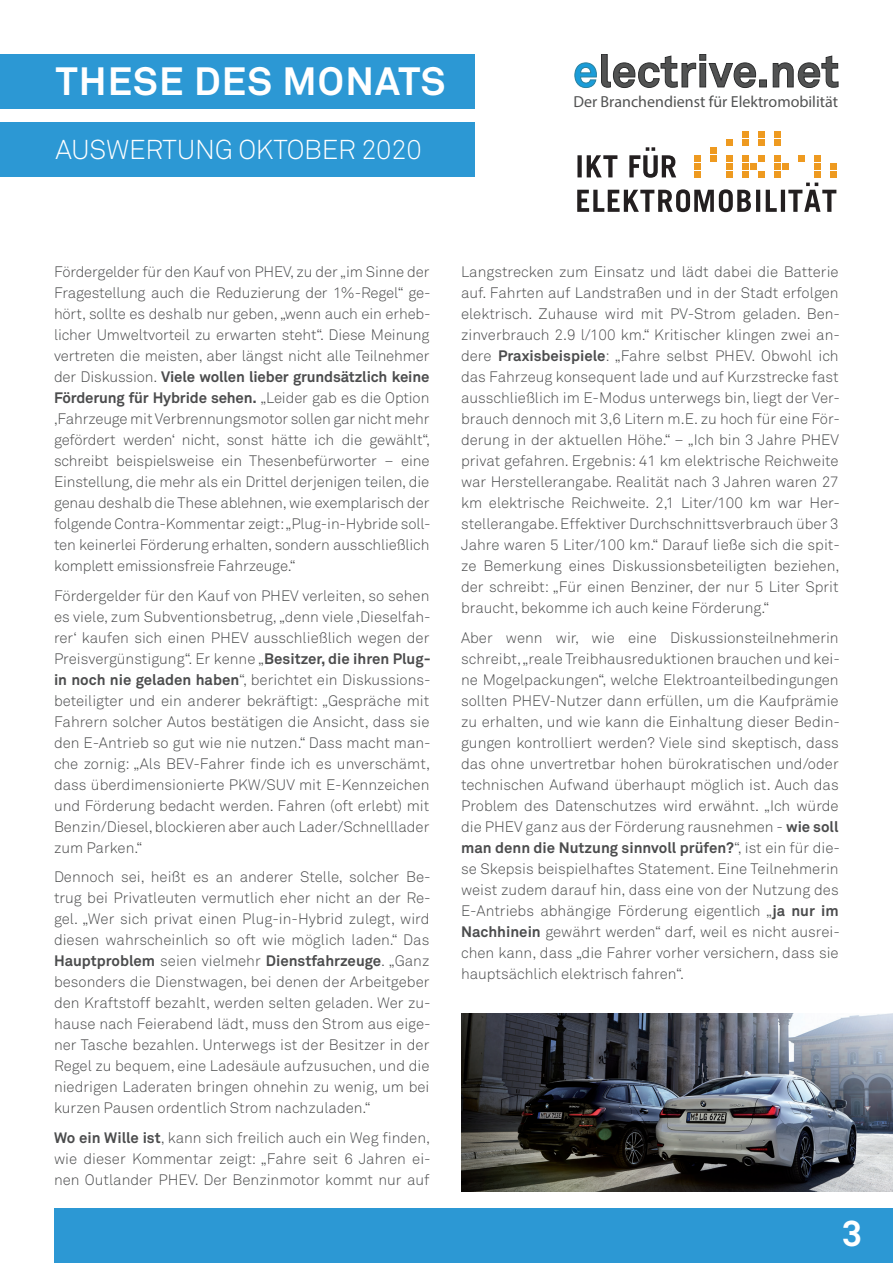
<style>
.page{position:relative;width:893px;height:1263px;background:#fff}
.page>*{position:absolute;margin:0;border:0;box-sizing:border-box;transform-origin:0 0}
.t1{font:700 39px "Akkurat";letter-spacing:.03em;color:#fff}
.t2{font:700 36px "Akkurat";color:#fff}
.t3{font:300 27px "Akkurat";letter-spacing:-.01em;color:#fff}
.t4{font:16.05px "Myriad Pro";color:#525353}
.t5{font:300 15px/21px "Akkurat";color:#4b4c4d;text-align:justify}
.s1{font-weight:700}
</style>
<div class="page">
<div style="left:54px;top:1209px;width:839px;height:54px;background:#2c98d4"></div>
<div style="left:0;top:54px;width:475px;height:54px;background:#2c98d4"></div>
<div style="left:0;top:123px;width:475px;height:54px;background:#2c98d4"></div>
<svg style="left:574px;top:54px;width:264px;height:34px"></svg>
<div style="left:742px;top:139px;width:7px;height:7px;background:#ee9a20"></div>
<div style="left:758px;top:139px;width:7px;height:7px;background:#ee9a20"></div>
<div style="left:758px;top:131px;width:7px;height:7px;background:#ee9a20"></div>
<div style="left:774px;top:139px;width:7px;height:7px;background:#ee9a20"></div>
<div style="left:774px;top:131px;width:7px;height:7px;background:#ee9a20"></div>
<div style="left:742px;top:131px;width:7px;height:7px;background:#ee9a20"></div>
<div style="left:726px;top:139px;width:7px;height:7px;background:#ee9a20"></div>
<div style="left:831px;top:171px;width:6px;height:7px;background:#ee9a20"></div>
<div style="left:831px;top:163px;width:6px;height:7px;background:#ee9a20"></div>
<svg style="left:577px;top:147px;width:259px;height:65px"></svg>
<img style="left:461px;top:1013px;width:432px;height:178px">
<h1 class="t1" style="left:56px;top:57px;width:391px">THESE DES MONATS</h1>
<h3 class="t3" style="left:55px;top:133px;width:368px">AUSWERTUNG OKTOBER 2020</h3>
<p class="t4" style="left:573px;top:92px;width:266px">Der Branchendienst für Elektromobilität</p>
<p class="t5" style="left:54px;top:261px;width:378px">Fördergelder für den Kauf von PHEV, zu der „im Sinne der Fragestellung auch die Reduzierung der 1%-Regel“ ge&shy;hört, sollte es deshalb nur geben, „wenn auch ein erheb&shy;licher Umweltvorteil zu erwarten steht“. Diese Meinung vertreten die meisten, aber längst nicht alle Teilnehmer der Diskussion. <span class="s1">Viele wollen lieber grundsätzlich keine Förderung für Hybride sehen.</span> „Leider gab es die Option ‚Fahrzeuge mit Verbrennungsmotor sollen gar nicht mehr gefördert werden‘ nicht, sonst hätte ich die gewählt“, schreibt beispielsweise ein Thesenbefürworter – eine Einstellung, die mehr als ein Drittel derjenigen teilen, die genau deshalb die These ablehnen, wie exemplarisch der folgende Contra-Kommentar zeigt: „Plug-in-Hybride soll&shy;ten keinerlei Förderung erhalten, sondern ausschließlich komplett emissionsfreie Fahrzeuge.“</p>
<p class="t5" style="left:54px;top:585px;width:378px">Fördergelder für den Kauf von PHEV verleiten, so sehen es viele, zum Subventionsbetrug, „denn viele ‚Dieselfah&shy;rer‘ kaufen sich einen PHEV ausschließlich wegen der Preisvergünstigung“. Er kenne „<span class="s1">Besitzer, die ihren Plug&shy;in noch nie geladen haben</span>“, berichtet ein Diskussions&shy;beteiligter und ein anderer bekräftigt: „Gespräche mit Fahrern solcher Autos bestätigen die Ansicht, dass sie den E-Antrieb so gut wie nie nutzen.“ Dass macht man&shy;che zornig: „Als BEV-Fahrer finde ich es unverschämt, dass überdimensionierte PKW/SUV mit E-Kennzeichen und Förderung bedacht werden. Fahren (oft erlebt) mit Benzin/Diesel, blockieren aber auch Lader/Schnelllader zum Parken.“</p>
<p class="t5" style="left:54px;top:866px;width:378px">Dennoch sei, heißt es an anderer Stelle, solcher Be&shy;trug bei Privatleuten vermutlich eher nicht an der Re&shy;gel. „Wer sich privat einen Plug-in-Hybrid zulegt, wird diesen wahrscheinlich so oft wie möglich laden.“ Das <span class="s1">Hauptproblem</span> seien vielmehr <span class="s1">Dienstfahrzeuge</span>. „Ganz besonders die Dienstwagen, bei denen der Arbeitgeber den Kraftstoff bezahlt, werden selten geladen. Wer zu&shy;hause nach Feierabend lädt, muss den Strom aus eige&shy;ner Tasche bezahlen. Unterwegs ist der Besitzer in der Regel zu bequem, eine Ladesäule aufzusuchen, und die niedrigen Laderaten bringen ohnehin zu wenig, um bei kurzen Pausen ordentlich Strom nachzuladen.“</p>
<p class="t5" style="left:54px;top:1127px;width:378px"><span class="s1">Wo ein Wille ist</span>, kann sich freilich auch ein Weg finden, wie dieser Kommentar zeigt: „Fahre seit 6 Jahren ei&shy;nen Outlander PHEV. Der Benzinmotor kommt nur auf</p>
<p class="t5" style="left:461px;top:261px;width:380px">Langstrecken zum Einsatz und lädt dabei die Batterie auf. Fahrten auf Landstraßen und in der Stadt erfolgen elektrisch. Zuhause wird mit PV-Strom geladen. Ben&shy;zinverbrauch 2.9 l/100 km.“ Kritischer klingen zwei an&shy;dere <span class="s1">Praxisbeispiele</span>: „Fahre selbst PHEV. Obwohl ich das Fahrzeug konsequent lade und auf Kurzstrecke fast ausschließlich im E-Modus unterwegs bin, liegt der Ver&shy;brauch dennoch mit 3,6 Litern m.E. zu hoch für eine För&shy;derung in der aktuellen Höhe.“ – „Ich bin 3 Jahre PHEV privat gefahren. Ergebnis: 41 km elektrische Reichweite war Herstellerangabe. Realität nach 3 Jahren waren 27 km elektrische Reichweite. 2,1 Liter/100 km war Her&shy;stellerangabe. Effektiver Durchschnittsverbrauch über 3<br>Jahre waren 5 Liter/100 km.“ Darauf ließe sich die spit&shy;ze Bemerkung eines Diskussionsbeteiligten beziehen, der schreibt: „Für einen Benziner, der nur 5 Liter Sprit braucht, bekomme ich auch keine Förderung.“</p>
<p class="t5" style="left:461px;top:627px;width:380px">Aber wenn wir, wie eine Diskussionsteilnehmerin schreibt, „reale Treibhausreduktionen brauchen und kei&shy;ne Mogelpackungen“, welche Elektroanteilbedingungen sollten PHEV-Nutzer dann erfüllen, um die Kaufprämie zu erhalten, und wie kann die Einhaltung dieser Bedin&shy;gungen kontrolliert werden? Viele sind skeptisch, dass das ohne unvertretbar hohen bürokratischen und/oder technischen Aufwand überhaupt möglich ist. Auch das Problem des Datenschutzes wird erwähnt. „Ich würde die PHEV ganz aus der Förderung rausnehmen - <span class="s1">wie soll man denn die Nutzung sinnvoll prüfen?</span>“, ist ein für die&shy;se Skepsis beispielhaftes Statement. Eine Teilnehmerin weist zudem darauf hin, dass eine von der Nutzung des E-Antriebs abhängige Förderung eigentlich „<span class="s1">ja nur im Nachhinein</span> gewährt werden“ darf, weil es nicht ausrei&shy;chen kann, dass „die Fahrer vorher versichern, dass sie hauptsächlich elektrisch fahren“.</p>
<h2 class="t2" style="left:842px;top:1211px;width:22px">3</h2>
</div>
